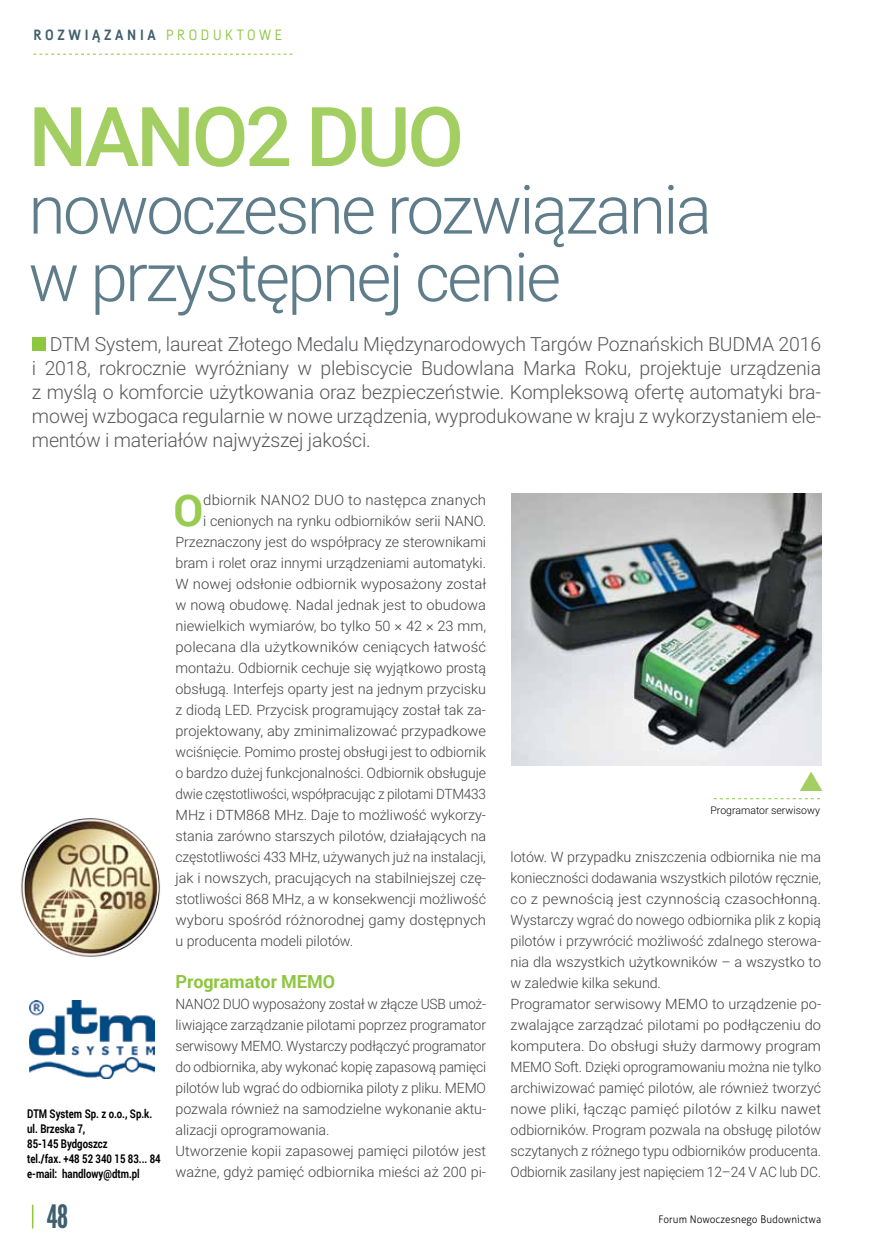
<style>
.page{position:relative;width:885px;height:1251px;background:#fff}
.page>*{position:absolute;margin:0;border:0;box-sizing:border-box;transform-origin:0 0}
.t1{font:500 82.5px "Roboto";letter-spacing:-.04em;color:#a3cf62}
.t2{font:300 67.5px/67.5px "Roboto";letter-spacing:-.04em;color:#5f7c8a}
.t3{font:700 43.8px "Roboto";color:#98cb4f}
.t4{font:32.1px "League Gothic";color:#41606f}
.t5{font:300 19.5px/24px "Roboto";letter-spacing:-.01em;color:#58595b;text-align:justify}
.t6{font:700 18px "Roboto";letter-spacing:-.005em;color:#8dc63f}
.t7{font:700 14.55px "Fabrikat";letter-spacing:.25em;color:#41606f}
.t8{font:300 14.25px/21px "Roboto";letter-spacing:-.005em;color:#414042}
.t9{font:300 14.25px "Roboto";letter-spacing:-.005em;color:#414042;scale:1.04 1}
.t10{font:300 14.25px "Roboto";letter-spacing:-.005em;color:#414042;scale:1.05 1}
.t11{font:300 14.25px "Roboto";letter-spacing:-.005em;color:#414042;scale:.95 1}
.t12{font:700 12px/15px "Roboto";color:#000;scale:.8 1}
.t13{font:300 10.5px "Aller";letter-spacing:.01em;color:#000;scale:.95 1}
.t14{font:300 10.5px "Roboto";color:#000}
.s1{font-weight:400;color:#8dc63f}
</style>
<div class="page">
<svg style="left:32px;top:1204px;width:1px;height:24px"></svg>
<svg style="left:33px;top:54px;width:259px;height:1px"></svg>
<img style="left:29px;top:1000px;width:126px;height:77px">
<div style="left:32px;top:337px;width:13px;height:14px;background:#8dc63f"></div>
<img style="left:21px;top:818px;width:139px;height:139px">
<img style="left:511px;top:493px;width:310px;height:272px">
<svg style="left:713px;top:798px;width:106px;height:1px"></svg>
<p class="t7" style="left:33px;top:26px;width:250px">ROZWIĄZANIA <span class="s1">PRODUKTOWE</span></p>
<h1 class="t1" style="left:28px;top:79px;width:437px">NANO2 DUO</h1>
<h2 class="t2" style="left:28px;top:173px;width:684px">nowoczesne rozwiązania w przystępnej cenie</h2>
<p class="t5" style="left:32px;top:331px;width:790px;text-indent:18px">DTM System, laureat Złotego Medalu Międzynarodowych Targów Poznańskich BUDMA 2016 i 2018, rokrocznie wyróżniany w plebiscycie Budowlana Marka Roku, projektuje urządzenia z myślą o komforcie użytkowania oraz bezpieczeństwie. Kompleksową ofertę automatyki bra&shy;mowej wzbogaca regularnie w nowe urządzenia, wyprodukowane w kraju z wykorzystaniem ele&shy;mentów i materiałów najwyższej jakości.</p>
<p class="t12" style="left:27px;top:1105px;width:168px">DTM System Sp. z o.o., Sp.k. ul. Brzeska 7,<br>85-145 Bydgoszcz<br>tel./fax. +48 52 340 15 83... 84 e-mail: handlowy@dtm.pl</p>
<h3 class="t3" style="left:173px;top:479px;width:31px">O</h3>
<p class="t10" style="left:203px;top:489px;width:271px">dbiornik NANO2 DUO to następca znanych</p>
<p class="t8" style="left:203px;top:509px;width:284px">i cenionych na rynku odbiorników serii NANO.</p>
<p class="t8" style="left:175px;top:530px;width:312px">Przeznaczony jest do współpracy ze sterownikami</p>
<p class="t8" style="left:175px;top:551px;width:312px">bram i rolet oraz innymi urządzeniami automatyki.</p>
<p class="t9" style="left:175px;top:573px;width:300px">W nowej odsłonie odbiornik wyposażony został</p>
<p class="t8" style="left:175px;top:593px;width:312px">w nową obudowę. Nadal jednak jest to obudowa</p>
<p class="t8" style="left:175px;top:614px;width:312px">niewielkich wymiarów, bo tylko 50 × 42 × 23 mm,</p>
<p class="t10" style="left:175px;top:636px;width:297px">polecana dla użytkowników ceniących łatwość</p>
<p class="t8" style="left:175px;top:656px;width:312px">montażu. Odbiornik cechuje się wyjątkowo prostą</p>
<p class="t8" style="left:175px;top:677px;width:312px">obsługą. Interfejs oparty jest na jednym przycisku</p>
<p class="t8" style="left:175px;top:698px;width:312px">z diodą LED. Przycisk programujący został tak za-</p>
<p class="t8" style="left:175px;top:719px;width:312px">projektowany, aby zminimalizować przypadkowe</p>
<p class="t8" style="left:175px;top:740px;width:312px">wciśnięcie. Pomimo prostej obsługi jest to odbiornik</p>
<p class="t8" style="left:175px;top:761px;width:312px">o bardzo dużej funkcjonalności. Odbiornik obsługuje</p>
<p class="t11" style="left:175px;top:783px;width:328px">dwie częstotliwości, współpracując z pilotami DTM433</p>
<p class="t8" style="left:175px;top:803px;width:312px">MHz i DTM868 MHz. Daje to możliwość wykorzy-</p>
<p class="t8" style="left:175px;top:824px;width:312px">stania zarówno starszych pilotów, działających na</p>
<p class="t8" style="left:175px;top:845px;width:312px">częstotliwości 433 MHz, używanych już na instalacji,</p>
<p class="t8" style="left:175px;top:866px;width:312px">jak i nowszych, pracujących na stabilniejszej czę-</p>
<p class="t8" style="left:175px;top:887px;width:312px">stotliwości 868 MHz, a w konsekwencji możliwość</p>
<p class="t9" style="left:175px;top:909px;width:300px">wyboru spośród różnorodnej gamy dostępnych</p>
<p class="t8" style="left:175px;top:929px;width:179px">u producenta modeli pilotów.</p>
<p class="t6" style="left:175px;top:968px;width:161px">Programator MEMO</p>
<p class="t8" style="left:175px;top:992px;width:312px">NANO2 DUO wyposażony został w złącze USB umoż&shy;liwiające zarządzanie pilotami poprzez programator serwisowy MEMO. Wystarczy podłączyć programator do odbiornika, aby wykonać kopię zapasową pamięci pilotów lub wgrać do odbiornika piloty z pliku. MEMO pozwala również na samodzielne wykonanie aktu&shy;alizacji oprogramowania.<br>Utworzenie kopii zapasowej pamięci pilotów jest ważne, gdyż pamięć odbiornika mieści aż 200 pi-</p>
<p class="t14" style="left:710px;top:803px;width:111px">Programator serwisowy</p>
<p class="t8" style="left:510px;top:845px;width:312px">lotów. W przypadku zniszczenia odbiornika nie ma konieczności dodawania wszystkich pilotów ręcznie, co z pewnością jest czynnością czasochłonną.<br>Wystarczy wgrać do nowego odbiornika plik z kopią pilotów i przywrócić możliwość zdalnego sterowa&shy;nia dla wszystkich użytkowników – a wszystko to w zaledwie kilka sekund.<br>Programator serwisowy MEMO to urządzenie po&shy;zwalające zarządzać pilotami po podłączeniu do komputera. Do obsługi służy darmowy program MEMO Soft. Dzięki oprogramowaniu można nie tylko archiwizować pamięć pilotów, ale również tworzyć nowe pliki, łącząc pamięć pilotów z kilku nawet odbiorników. Program pozwala na obsługę pilotów sczytanych z różnego typu odbiorników producenta.<br>Odbiornik zasilany jest napięciem 12–24 V AC lub DC.</p>
<h3 class="t4" style="left:47px;top:1196px;width:23px">48</h3>
<p class="t13" style="left:658px;top:1212px;width:173px">Forum Nowoczesnego Budownictwa</p>
</div>
